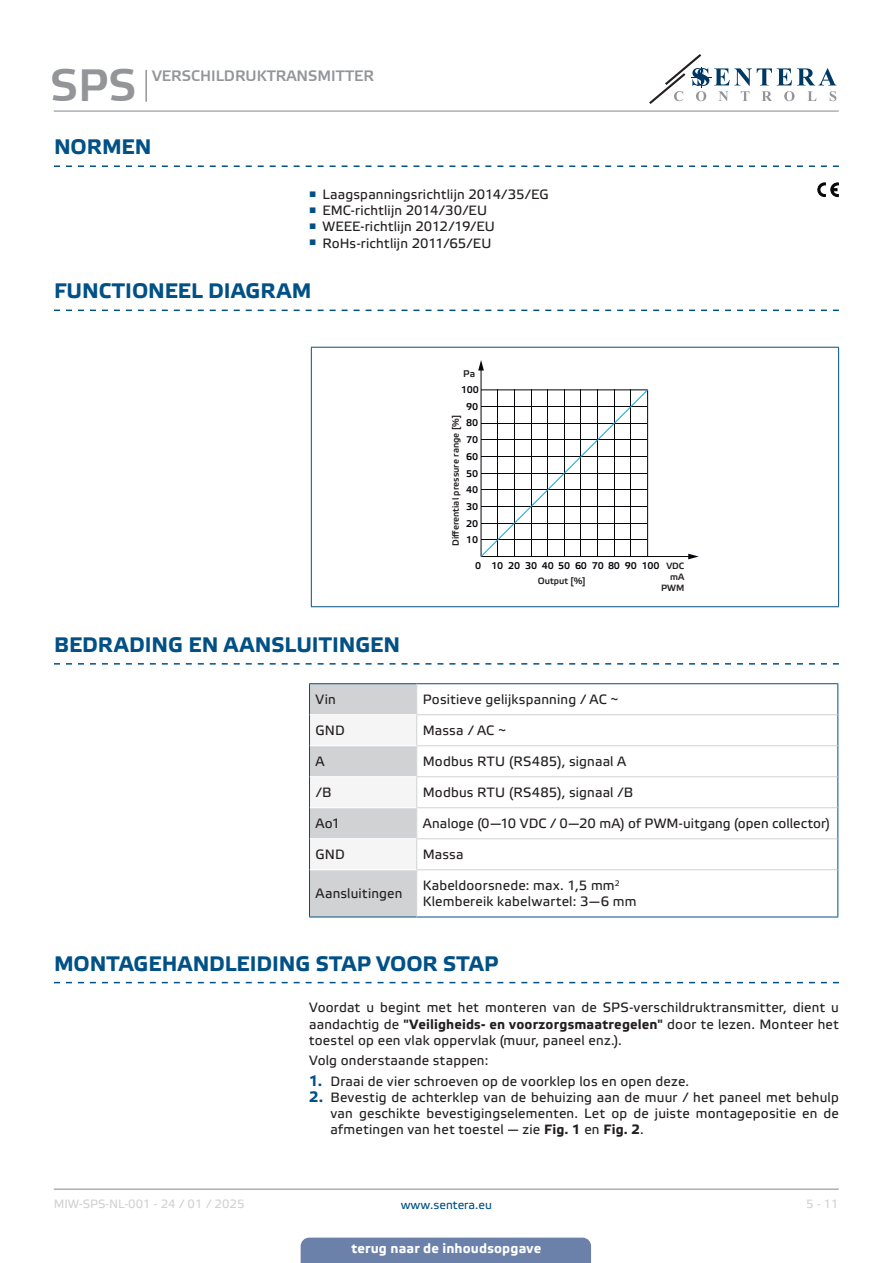
<style>
.page{position:relative;width:893px;height:1263px;background:#fff}
.page>*{position:absolute;margin:0;border:0;box-sizing:border-box;transform-origin:0 0}
.t1{font:45px "Etelka Medium Pro";color:#939598}
.t2{font:700 21px "Etelka Text Pro";color:#015186}
.t3{font:15px "Etelka Medium Pro";color:#939598}
.body{font:13.5px/16.2px "Etelka Text Pro";letter-spacing:.015em;color:#231f20;text-align:justify}
.TABLE_TEXT_WHITE{font:13.5px/16.2px "Etelka Text Pro";letter-spacing:.015em;color:#231f20}
.t4{font:700 13.5px "Etelka Text Pro";letter-spacing:.01em;color:#fff}
.t5{font:12px "Etelka Text Pro";color:#d1d2d4}
.t6{font:12px "Etelka Text Pro";color:#015186}
.t7{font:9.75px "Etelka Medium Pro";letter-spacing:-.02em;color:#05060a}
.t8{font:9.75px "Etelka Medium Pro";color:#231f20}
.t9{font:9px/10.9px "Etelka Medium Pro";color:#231f20;text-align:right}
.s1{font-weight:700}
.s2{font-weight:700;font-size:15px;color:#015186}
</style>
<div class="page">
<hr style="left:54px;top:111px;width:785px;height:1px;background:#939598">
<hr style="left:54px;top:1188px;width:785px;height:2px;background:#939598">
<svg style="left:649px;top:54px;width:187px;height:50px"></svg>
<div style="left:301px;top:1237px;width:290px;height:26px;background:#6c81aa"></div>
<hr style="left:145px;top:70px;width:2px;height:32px;background:#939598">
<svg style="left:54px;top:165px;width:785px;height:2px"></svg>
<svg style="left:54px;top:310px;width:785px;height:1px"></svg>
<svg style="left:54px;top:663px;width:785px;height:2px"></svg>
<svg style="left:817px;top:183px;width:21px;height:14px"></svg>
<hr style="left:311px;top:347px;width:528px;height:1px;background:#015186">
<hr style="left:311px;top:348px;width:1px;height:258px;background:#015186">
<hr style="left:838px;top:348px;width:1px;height:258px;background:#015186">
<hr style="left:311px;top:606px;width:528px;height:1px;background:#015186">
<hr style="left:481px;top:369px;width:1px;height:187px;background:#05060a">
<svg style="left:478px;top:360px;width:6px;height:10px"></svg>
<hr style="left:481px;top:556px;width:209px;height:1px;background:#05060a">
<svg style="left:688px;top:554px;width:11px;height:5px"></svg>
<svg style="left:480px;top:389px;width:168px;height:168px"></svg>
<svg style="left:417px;top:684px;width:420px;height:233px"></svg>
<svg style="left:310px;top:684px;width:106px;height:233px"></svg>
<hr style="left:309px;top:683px;width:108px;height:1px;background:#015186">
<hr style="left:309px;top:684px;width:1px;height:31px;background:#015186">
<hr style="left:417px;top:683px;width:421px;height:1px;background:#015186">
<hr style="left:837px;top:684px;width:1px;height:31px;background:#015186">
<hr style="left:309px;top:715px;width:1px;height:31px;background:#015186">
<hr style="left:837px;top:715px;width:1px;height:31px;background:#015186">
<hr style="left:309px;top:746px;width:1px;height:31px;background:#015186">
<hr style="left:837px;top:746px;width:1px;height:31px;background:#015186">
<hr style="left:309px;top:777px;width:1px;height:31px;background:#015186">
<hr style="left:837px;top:777px;width:1px;height:31px;background:#015186">
<hr style="left:309px;top:808px;width:1px;height:31px;background:#015186">
<hr style="left:837px;top:808px;width:1px;height:31px;background:#015186">
<hr style="left:309px;top:839px;width:1px;height:31px;background:#015186">
<hr style="left:837px;top:839px;width:1px;height:31px;background:#015186">
<hr style="left:309px;top:870px;width:1px;height:47px;background:#015186">
<hr style="left:837px;top:870px;width:1px;height:47px;background:#015186">
<hr style="left:309px;top:917px;width:108px;height:1px;background:#015186">
<hr style="left:417px;top:917px;width:421px;height:1px;background:#015186">
<hr style="left:416px;top:684px;width:1px;height:30px;background:#d1d2d4">
<hr style="left:416px;top:714px;width:421px;height:1px;background:#d1d2d4">
<hr style="left:416px;top:715px;width:1px;height:30px;background:#d1d2d4">
<hr style="left:416px;top:745px;width:421px;height:1px;background:#d1d2d4">
<hr style="left:416px;top:746px;width:1px;height:30px;background:#d1d2d4">
<hr style="left:416px;top:776px;width:421px;height:1px;background:#d1d2d4">
<hr style="left:416px;top:777px;width:1px;height:30px;background:#d1d2d4">
<hr style="left:416px;top:807px;width:421px;height:1px;background:#d1d2d4">
<hr style="left:416px;top:808px;width:1px;height:30px;background:#d1d2d4">
<hr style="left:416px;top:838px;width:421px;height:1px;background:#d1d2d4">
<hr style="left:416px;top:839px;width:1px;height:30px;background:#d1d2d4">
<hr style="left:416px;top:869px;width:421px;height:1px;background:#d1d2d4">
<hr style="left:416px;top:870px;width:1px;height:47px;background:#d1d2d4">
<hr style="left:310px;top:714px;width:106px;height:1px;background:#fff">
<hr style="left:310px;top:745px;width:106px;height:1px;background:#fff">
<hr style="left:310px;top:776px;width:106px;height:1px;background:#fff">
<hr style="left:310px;top:807px;width:106px;height:1px;background:#fff">
<hr style="left:310px;top:838px;width:106px;height:1px;background:#fff">
<hr style="left:310px;top:869px;width:106px;height:1px;background:#fff">
<svg style="left:54px;top:982px;width:785px;height:1px"></svg>
<h1 class="t1" style="left:50px;top:61px;width:88px">SPS</h1>
<p class="t3" style="left:152px;top:67px;width:223px">VERSCHILDRUKTRANSMITTER</p>
<p class="t2" style="left:54px;top:135px;width:99px">NORMEN</p>
<p class="body" style="left:309px;top:187px;width:241px"><sup>■</sup> Laagspanningsrichtlijn 2014/35/EG</p>
<p class="body" style="left:309px;top:203px;width:179px"><sup>■</sup> EMC-richtlijn 2014/30/EU</p>
<p class="body" style="left:309px;top:219px;width:187px"><sup>■</sup> WEEE-richtlijn 2012/19/EU</p>
<p class="body" style="left:309px;top:236px;width:184px"><sup>■</sup> RoHs-richtlijn 2011/65/EU</p>
<p class="t2" style="left:54px;top:279px;width:259px">FUNCTIONEEL DIAGRAM</p>
<p class="t8" style="left:463px;top:368px;width:13px">Pa</p>
<p class="t7" style="left:461px;top:384px;width:19px">100</p>
<p class="t7" style="left:466px;top:401px;width:13px">90</p>
<p class="t9" style="left:451px;top:546px;width:132px;rotate:-90deg">Differential pressure range [%]</p>
<p class="t7" style="left:466px;top:417px;width:13px">80</p>
<p class="t7" style="left:466px;top:434px;width:13px">70</p>
<p class="t7" style="left:466px;top:451px;width:13px">60</p>
<p class="t7" style="left:466px;top:468px;width:13px">50</p>
<p class="t7" style="left:466px;top:484px;width:13px">40</p>
<p class="t7" style="left:466px;top:501px;width:13px">30</p>
<p class="t7" style="left:466px;top:518px;width:13px">20</p>
<p class="t7" style="left:466px;top:534px;width:13px">10</p>
<p class="t2" style="left:54px;top:633px;width:348px">BEDRADING EN AANSLUITINGEN</p>
<p class="t7" style="left:475px;top:561px;width:186px">0 10 20 30 40 50 60 70 80 90 100</p>
<p class="t9" style="left:661px;top:561px;width:25px">VDC mA<br>PWM</p>
<p class="t9" style="left:538px;top:576px;width:49px">Output [%]</p>
<p class="TABLE_TEXT_WHITE" style="left:315px;top:692px;width:22px">Vin</p>
<p class="TABLE_TEXT_WHITE" style="left:423px;top:692px;width:198px">Positieve gelijkspanning / AC ~</p>
<p class="TABLE_TEXT_WHITE" style="left:315px;top:723px;width:31px">GND</p>
<p class="TABLE_TEXT_WHITE" style="left:423px;top:723px;width:85px">Massa / AC ~</p>
<p class="TABLE_TEXT_WHITE" style="left:315px;top:754px;width:11px">A</p>
<p class="TABLE_TEXT_WHITE" style="left:423px;top:754px;width:205px">Modbus RTU (RS485), signaal A</p>
<p class="TABLE_TEXT_WHITE" style="left:315px;top:785px;width:18px">/B</p>
<p class="TABLE_TEXT_WHITE" style="left:423px;top:785px;width:212px">Modbus RTU (RS485), signaal /B</p>
<p class="TABLE_TEXT_WHITE" style="left:315px;top:816px;width:26px">Ao1</p>
<p class="TABLE_TEXT_WHITE" style="left:423px;top:816px;width:409px">Analoge (0—10 VDC / 0—20 mA) of PWM-uitgang (open collector)</p>
<p class="TABLE_TEXT_WHITE" style="left:315px;top:847px;width:31px">GND</p>
<p class="TABLE_TEXT_WHITE" style="left:423px;top:847px;width:42px">Massa</p>
<p class="TABLE_TEXT_WHITE" style="left:315px;top:886px;width:89px">Aansluitingen</p>
<p class="TABLE_TEXT_WHITE" style="left:423px;top:878px;width:215px">Kabeldoorsnede: max. 1,5 mm<sup>2<br></sup>Klembereik kabelwartel: 3—6 mm</p>
<p class="t2" style="left:54px;top:952px;width:446px">MONTAGEHANDLEIDING STAP VOOR STAP</p>
<p class="body" style="left:309px;top:1000px;width:531px">Voordat u begint met het monteren van de SPS-verschildruktransmitter, dient u aandachtig de <span class="s1">"Veiligheids- en voorzorgsmaatregelen"</span> door te lezen. Monteer het toestel op een vlak oppervlak (muur, paneel enz.).</p>
<p class="body" style="left:309px;top:1053px;width:181px">Volg onderstaande stappen:</p>
<p class="body" style="left:309px;top:1074px;width:381px"><span class="s2">1.</span> Draai de vier schroeven op de voorklep los en open deze.</p>
<p class="body" style="left:330px;top:1090px;width:510px;text-indent:-21px"><span class="s2">2.</span> Bevestig de achterklep van de behuizing aan de muur / het paneel met behulp van geschikte bevestigingselementen. Let op de juiste montagepositie en de afmetingen van het toestel — zie <span class="s1">Fig. 1</span> en <span class="s1">Fig. 2</span>.</p>
<p class="t5" style="left:54px;top:1197px;width:192px">MIW-SPS-NL-001 - 24 / 01 / 2025</p>
<p class="t6" style="left:401px;top:1198px;width:93px">www.sentera.eu</p>
<p class="t5" style="left:806px;top:1197px;width:34px">5 - 11</p>
<p class="t4" style="left:351px;top:1240px;width:191px">terug naar de inhoudsopgave</p>
</div>
